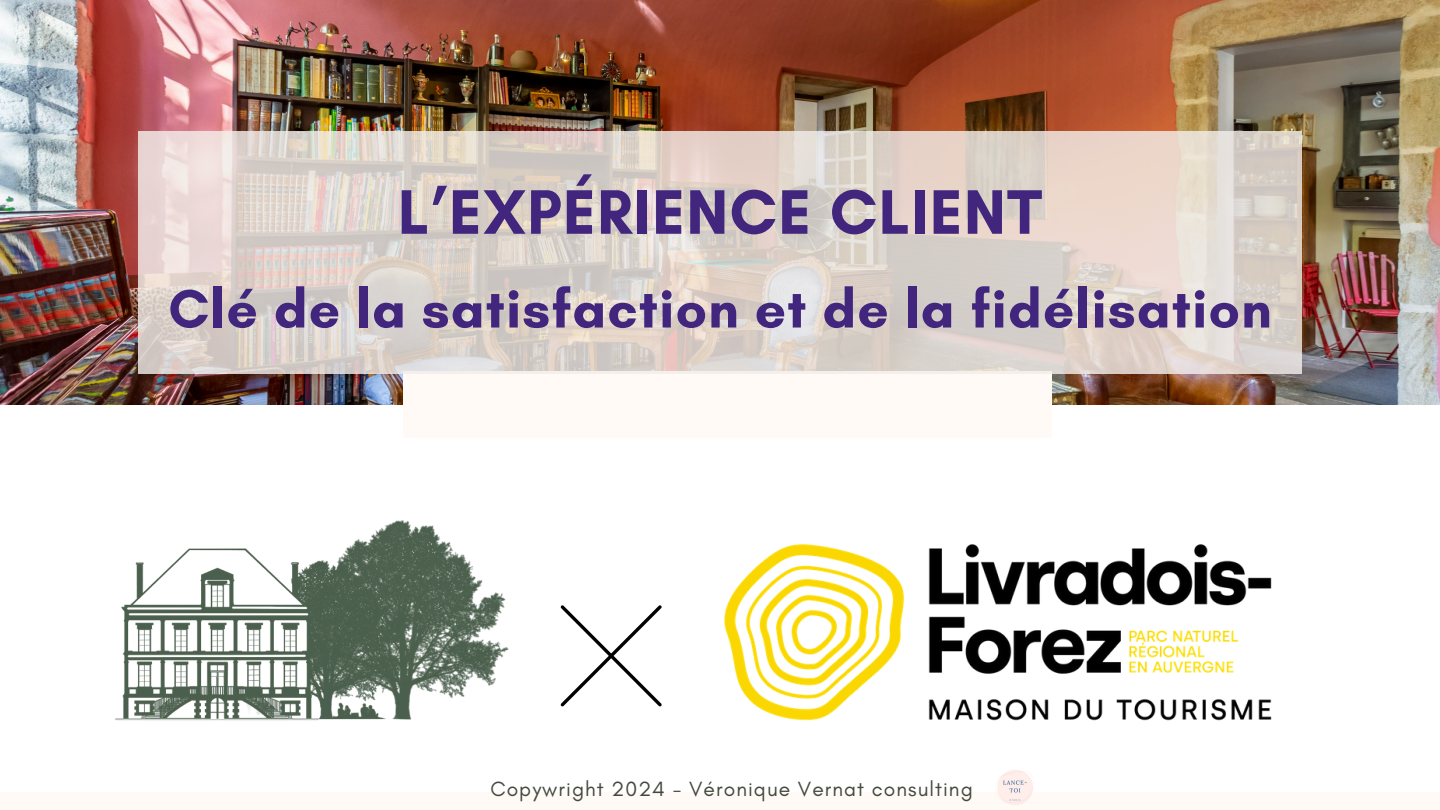
<style>
.page{position:relative;width:1440px;height:810px;background:#fff}
.page>*{position:absolute;margin:0;border:0;box-sizing:border-box;transform-origin:0 0}
.t1{font:700 64px "Glacial Indifference";letter-spacing:.02em;color:#42257d}
.t2{font:700 55px "Glacial Indifference";letter-spacing:.02em;color:#42257d}
.t3{font:21px "Glacial Indifference";letter-spacing:.05em;color:#43493d}
</style>
<div class="page">
<img style="left:0;top:0;width:1440px;height:374px">
<img style="left:0;top:374px;width:509px;height:347px">
<img style="left:560px;top:370px;width:880px;height:351px">
<svg style="left:561px;top:605px;width:101px;height:101px"></svg>
<svg style="left:138px;top:131px;width:1164px;height:243px"></svg>
<img style="left:995px;top:770px;width:38px;height:36px">
<h1 class="t1" style="left:398px;top:173px;width:646px">L’EXPÉRIENCE CLIENT</h1>
<h2 class="t2" style="left:168px;top:275px;width:1105px">Clé de la satisfaction et de la fidélisation</h2>
<p class="t3" style="left:490px;top:776px;width:484px">Copywright 2024 - Véronique Vernat consulting</p>
</div>
